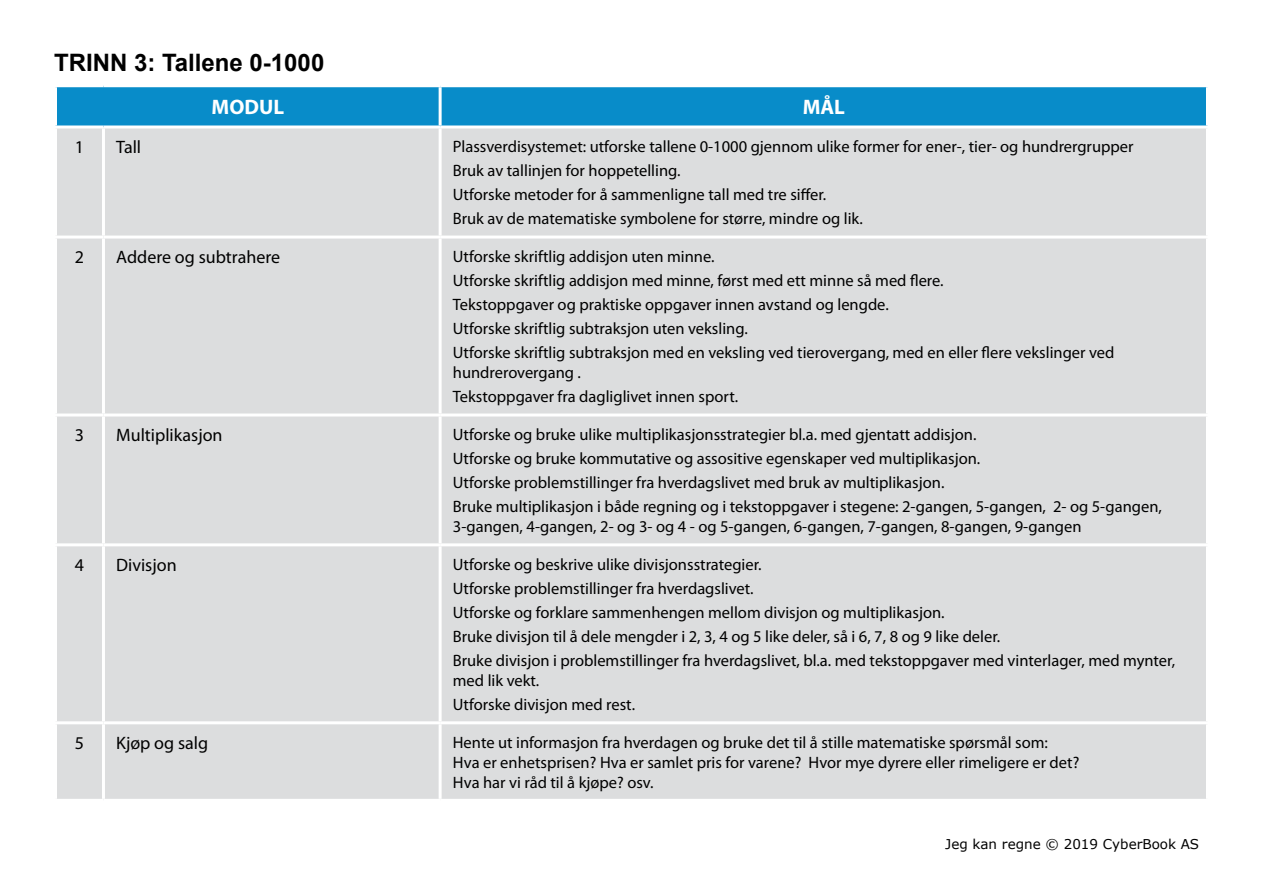
<style>
.page{position:relative;width:1263px;height:893px;background:#fff}
.page>*{position:absolute;margin:0;border:0;box-sizing:border-box;transform-origin:0 0}
.t1{font:700 24px "Arial";color:#000}
.t2{font:700 21px "Myriad Pro";color:#fff}
.t3{font:18px "Myriad Pro";color:#000}
.t4{font:16.5px/24px "Myriad Pro";color:#000}
.t5{font:13.5px "Verdana";color:#000}
</style>
<div class="page">
<div style="left:57px;top:87px;width:1149px;height:38px;background:#088cc9"></div>
<div style="left:57px;top:128px;width:1149px;height:671px;background:#dcddde"></div>
<hr style="left:439px;top:87px;width:3px;height:38px;background:#fff">
<hr style="left:54px;top:236px;width:49px;height:3px;background:#fff">
<hr style="left:103px;top:236px;width:337px;height:3px;background:#fff">
<hr style="left:440px;top:236px;width:769px;height:3px;background:#fff">
<hr style="left:54px;top:413px;width:49px;height:3px;background:#fff">
<hr style="left:103px;top:413px;width:337px;height:3px;background:#fff">
<hr style="left:440px;top:413px;width:769px;height:3px;background:#fff">
<hr style="left:54px;top:543px;width:49px;height:3px;background:#fff">
<hr style="left:103px;top:543px;width:337px;height:3px;background:#fff">
<hr style="left:440px;top:543px;width:769px;height:3px;background:#fff">
<hr style="left:54px;top:721px;width:49px;height:3px;background:#fff">
<hr style="left:103px;top:721px;width:337px;height:3px;background:#fff">
<hr style="left:440px;top:721px;width:769px;height:3px;background:#fff">
<hr style="left:439px;top:128px;width:3px;height:108px;background:#fff">
<hr style="left:439px;top:239px;width:3px;height:174px;background:#fff">
<hr style="left:439px;top:416px;width:3px;height:127px;background:#fff">
<hr style="left:439px;top:546px;width:3px;height:175px;background:#fff">
<hr style="left:439px;top:724px;width:3px;height:75px;background:#fff">
<hr style="left:102px;top:128px;width:3px;height:108px;background:#fff">
<hr style="left:102px;top:239px;width:3px;height:174px;background:#fff">
<hr style="left:102px;top:416px;width:3px;height:127px;background:#fff">
<hr style="left:102px;top:546px;width:3px;height:175px;background:#fff">
<hr style="left:102px;top:724px;width:3px;height:75px;background:#fff">
<h1 class="t1" style="left:54px;top:47px;width:272px">TRINN 3: Tallene 0-1000</h1>
<p class="t2" style="left:212px;top:93px;width:74px">MODUL</p>
<p class="t2" style="left:803px;top:93px;width:44px">MÅL</p>
<p class="t3" style="left:75px;top:136px;width:11px">1</p>
<p class="t3" style="left:116px;top:136px;width:26px">Tall</p>
<p class="t4" style="left:453px;top:134px;width:682px">Plassverdisystemet: utforske tallene 0-1000 gjennom ulike former for ener-, tier- og hundrergrupper Bruk av tallinjen for hoppetelling.<br>Utforske metoder for å sammenligne tall med tre siffer.<br>Bruk av de matematiske symbolene for større, mindre og lik.</p>
<p class="t3" style="left:75px;top:246px;width:11px">2</p>
<p class="t3" style="left:116px;top:246px;width:165px">Addere og subtrahere</p>
<p class="t4" style="left:453px;top:244px;width:663px">Utforske skriftlig addisjon uten minne.<br>Utforske skriftlig addisjon med minne, først med ett minne så med flere.<br>Tekstoppgaver og praktiske oppgaver innen avstand og lengde.<br>Utforske skriftlig subtraksjon uten veksling.<br>Utforske skriftlig subtraksjon med en veksling ved tierovergang, med en eller flere vekslinger ved</p>
<p class="t4" style="left:453px;top:360px;width:287px">hundrerovergang .<br>Tekstoppgaver fra dagliglivet innen sport.</p>
<p class="t3" style="left:75px;top:424px;width:11px">3</p>
<p class="t3" style="left:116px;top:424px;width:108px">Multiplikasjon</p>
<p class="t4" style="left:453px;top:422px;width:711px">Utforske og bruke ulike multiplikasjonsstrategier bl.a. med gjentatt addisjon.<br>Utforske og bruke kommutative og assositive egenskaper ved multiplikasjon.<br>Utforske problemstillinger fra hverdagslivet med bruk av multiplikasjon.<br>Bruke multiplikasjon i både regning og i tekstoppgaver i stegene: 2-gangen, 5-gangen, 2- og 5-gangen,</p>
<p class="t4" style="left:453px;top:514px;width:630px">3-gangen, 4-gangen, 2- og 3- og 4 - og 5-gangen, 6-gangen, 7-gangen, 8-gangen, 9-gangen</p>
<p class="t3" style="left:75px;top:554px;width:11px">4</p>
<p class="t3" style="left:116px;top:554px;width:62px">Divisjon</p>
<p class="t4" style="left:453px;top:552px;width:724px">Utforske og beskrive ulike divisjonsstrategier.<br>Utforske problemstillinger fra hverdagslivet.<br>Utforske og forklare sammenhengen mellom divisjon og multiplikasjon.<br>Bruke divisjon til å dele mengder i 2, 3, 4 og 5 like deler, så i 6, 7, 8 og 9 like deler.<br>Bruke divisjon i problemstillinger fra hverdagslivet, bl.a. med tekstoppgaver med vinterlager, med mynter,</p>
<p class="t4" style="left:453px;top:668px;width:184px">med lik vekt.<br>Utforske divisjon med rest.</p>
<p class="t3" style="left:75px;top:732px;width:11px">5</p>
<p class="t3" style="left:116px;top:732px;width:93px">Kjøp og salg</p>
<p class="t4" style="left:453px;top:732px;width:628px;line-height:19.8px">Hente ut informasjon fra hverdagen og bruke det til å stille matematiske spørsmål som:<br>Hva er enhetsprisen? Hva er samlet pris for varene? Hvor mye dyrere eller rimeligere er det?<br>Hva har vi råd til å kjøpe? osv.</p>
<p class="t5" style="left:945px;top:835px;width:255px">Jeg kan regne © 2019 CyberBook AS</p>
</div>
